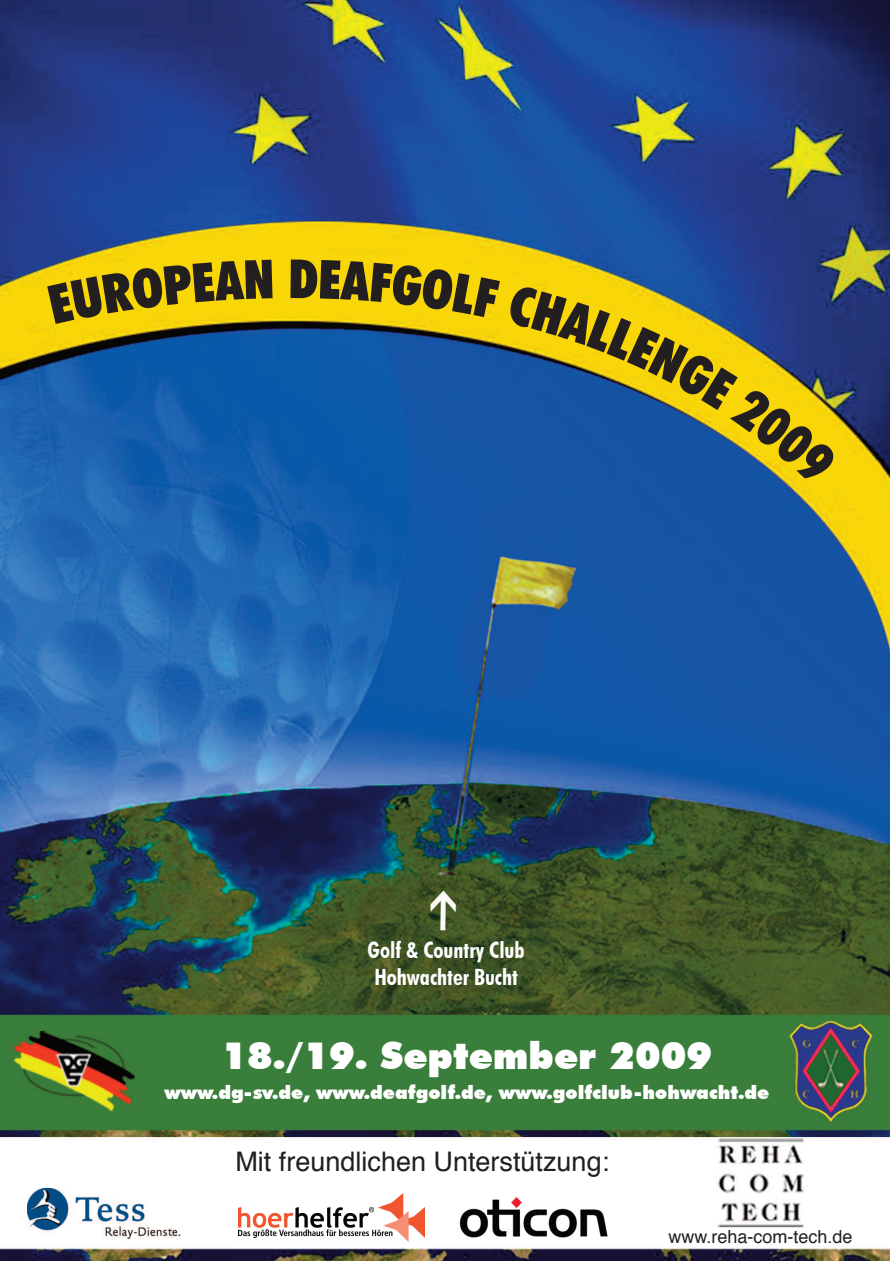
<style>
.page{position:relative;width:893px;height:1263px;background:#fff}
.page>*{position:absolute;margin:0;border:0;box-sizing:border-box;transform-origin:0 0}
.t1{font:900 37.5px "Futura BT";color:#fff}
.t2{font:27px "Helvetica";color:#231f20}
.t3{font:700 condensed 22.5px/27px "Futura BT";color:#fff;text-align:center}
.t4{font:900 18.75px "Futura BT";color:#fff}
.t5{font:18px "Helvetica";color:#231f20}
</style>
<div class="page">
<img style="left:0;top:0;width:890px;height:1260px">
<div style="left:234px;top:1193px;width:204px;height:53px;background:#fff"></div>
<img style="left:238px;top:1193px;width:186px;height:48px">
<div style="left:460px;top:1197px;width:160px;height:46px;background:#fff"></div>
<img style="left:460px;top:1197px;width:147px;height:41px">
<div style="left:27px;top:1185px;width:173px;height:60px;background:#fff"></div>
<img style="left:27px;top:1189px;width:153px;height:49px">
<div style="left:47px;top:260px;width:226px;height:64px;background:#f8d608"></div>
<div style="left:290px;top:259px;width:210px;height:60px;background:#f8d608"></div>
<svg style="left:506px;top:284px;width:332px;height:201px;background:#838d54"></svg>
<p class="t3" style="left:368px;top:936px;width:159px">Golf &amp; Country Club<br>Hohwachter Bucht</p>
<h1 class="t1" style="left:222px;top:1032px;width:492px">18./19. September 2009</h1>
<p class="t4" style="left:164px;top:1081px;width:606px">www.dg-sv.de, www.deafgolf.de, www.golfclub-hohwacht.de</p>
<h2 class="t2" style="left:235px;top:1150px;width:375px">Mit freundlichen Unterstützung:</h2>
<p class="t5" style="left:668px;top:1229px;width:186px">www.reha-com-tech.de</p>
</div>
